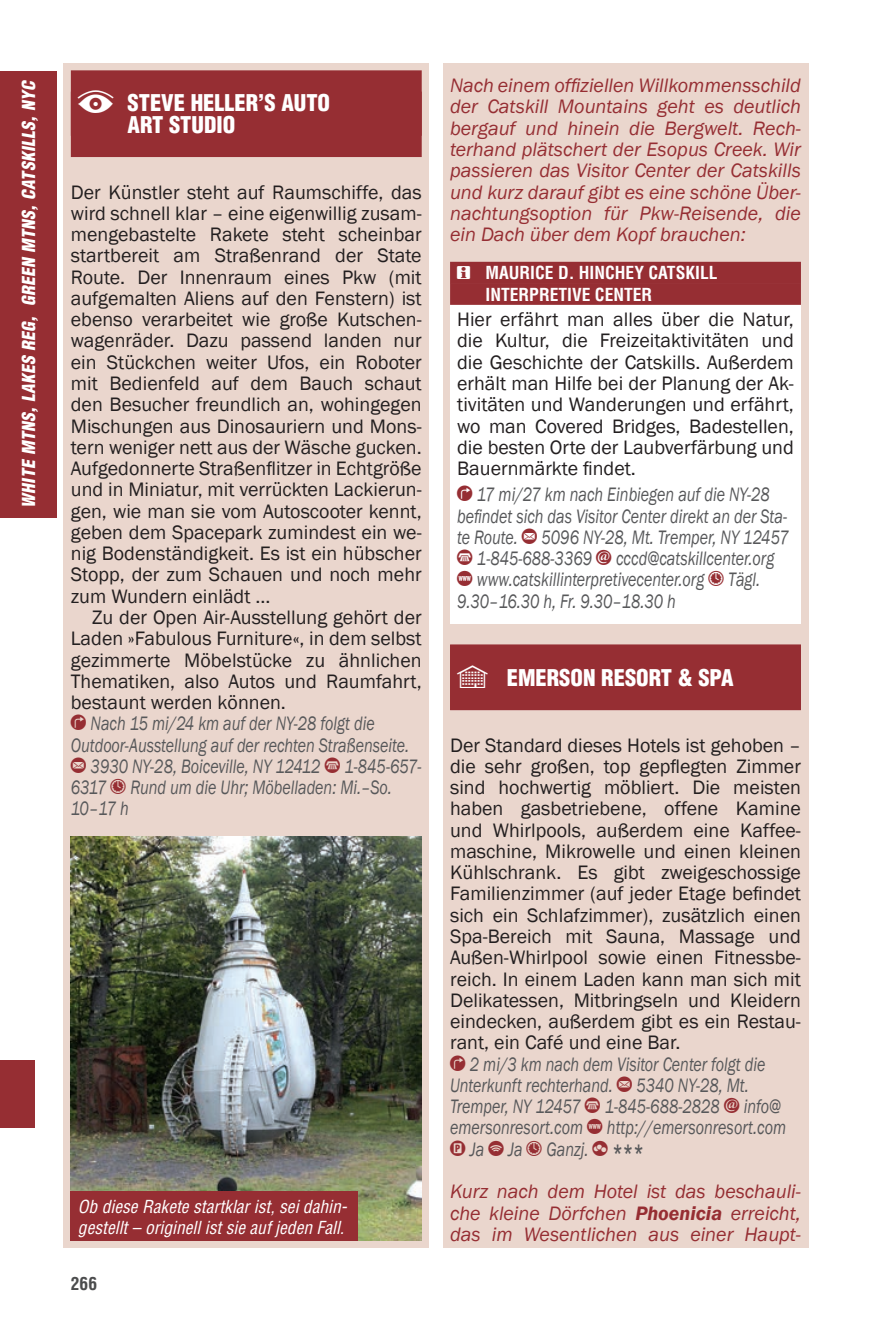
<style>
.page{position:relative;width:886px;height:1326px;background:#fff}
.page>*{position:absolute;margin:0;border:0;box-sizing:border-box;transform-origin:0 0}
.t1{font:900 condensed 22.5px/21.2px "Helvetica LT";color:#fff}
.t2{font:20px/21.2px "Franklin Gothic";color:#231f20;text-align:justify}
.t3{font:italic 20px/21.2px "Franklin Gothic";color:#57585a;scale:.8 1}
.t4{font:italic 20px/21.2px "Franklin Gothic";color:#962e33}
.t5{font:italic condensed 17.5px/21px "Helvetica LT";color:#fff}
.t6{font:700 condensed 17.5px "Helvetica LT";color:#fff}
.t7{font:italic 900 condensed 17.5px "Helvetica LT";letter-spacing:.02em;color:#fff}
.t8{font:700 condensed 17.5px "Helvetica LT";color:#4b4c4d}
.s1{color:#962e33}
.s2{color:#57585a}
.s3{font-weight:500;font-style:normal;font-size:22.5px;color:#57585a}
.s4{font-weight:600}
</style>
<div class="page">
<div style="left:0;top:1059px;width:35px;height:68px;background:#962e33"></div>
<div style="left:443px;top:64px;width:365px;height:1183px;background:#ead6cd"></div>
<div style="left:64px;top:64px;width:365px;height:1183px;background:#ead6cd"></div>
<div style="left:450px;top:283px;width:351px;height:341px;background:#fff"></div>
<div style="left:71px;top:70px;width:351px;height:66px;background:#962e33"></div>
<div style="left:71px;top:92px;width:351px;height:65px;background:#962e33"></div>
<div style="left:450px;top:262px;width:351px;height:21px;background:#962e33"></div>
<div style="left:450px;top:283px;width:351px;height:22px;background:#962e33"></div>
<div style="left:450px;top:644px;width:351px;height:66px;background:#962e33"></div>
<img style="left:71px;top:836px;width:351px;height:404px">
<div style="left:71px;top:1191px;width:287px;height:49px;background:#962e33"></div>
<div style="left:0;top:71px;width:57px;height:446px;background:#962e33"></div>
<p class="t7" style="left:18px;top:507px;width:432px;rotate:-90deg">White Mtns, Lakes Reg, Green Mtns, Catskills, NYC</p>
<p class="t1" style="left:128px;top:92px;width:204px;text-indent:63px">HELLER’S AUTO<br>ART STUDIO</p>
<p class="t1" style="left:128px;top:92px;width:35px">STEVE</p>
<p class="t2" style="left:71px;top:182px;width:352px">Der Künstler steht auf Raumschiffe, das wird schnell klar – eine eigenwillig zusam&shy;mengebastelte Rakete steht scheinbar startbereit am Straßenrand der State Route. Der Innenraum eines Pkw (mit aufgemalten Aliens auf den Fenstern) ist ebenso verarbeitet wie große Kutschen&shy;wagenräder. Dazu passend landen nur ein Stückchen weiter Ufos, ein Roboter mit Bedienfeld auf dem Bauch schaut den Besucher freundlich an, wohingegen Mischungen aus Dinosauriern und Mons&shy;tern weniger nett aus der Wäsche gucken.<br>Aufgedonnerte Straßenflitzer in Echtgröße und in Miniatur, mit verrückten Lackierun&shy;gen, wie man sie vom Autoscooter kennt, geben dem Spacepark zumindest ein we&shy;nig Bodenständigkeit. Es ist ein hübscher Stopp, der zum Schauen und noch mehr zum Wundern einlädt ...</p>
<p class="t2" style="left:71px;top:607px;width:352px;text-indent:21px">Zu der Open Air-Ausstellung gehört der Laden »Fabulous Furniture«, in dem selbst gezimmerte Möbelstücke zu ähnlichen Thematiken, also Autos und Raumfahrt, bestaunt werden können.</p>
<p class="t3" style="left:91px;top:713px;width:356px">Nach 15 mi/24 km auf der NY-28 folgt die</p>
<p class="t3" style="left:71px;top:734px;width:424px">Outdoor-Ausstellung auf der rechten Straßenseite.</p>
<p class="t3" style="left:91px;top:755px;width:415px">3930 NY-28, Boiceville, NY 12412 <span class="s1">▼</span> 1-845-657-</p>
<p class="t3" style="left:71px;top:777px;width:403px">6317 Rund um die Uhr; Möbelladen: Mi.–So.</p>
<p class="t3" style="left:71px;top:798px;width:74px">10–17 h</p>
<p class="t5" style="left:78px;top:1195px;width:271px">Ob diese Rakete startklar ist, sei dahin&shy;gestellt – originell ist sie auf jeden Fall.</p>
<p class="t8" style="left:71px;top:1272px;width:28px">266</p>
<p class="t4" style="left:450px;top:75px;width:352px;text-align:justify">Nach einem offiziellen Willkommensschild der Catskill Mountains geht es deutlich bergauf und hinein die Bergwelt. Rech&shy;terhand plätschert der Esopus Creek. Wir passieren das Visitor Center der Catskills und kurz darauf gibt es eine schöne Über&shy;nachtungsoption für Pkw-Reisende, die ein Dach über dem Kopf brauchen:</p>
<p class="t6" style="left:485px;top:262px;width:120px">MAURICE D. HINCHEY</p>
<p class="t6" style="left:648px;top:262px;width:61px">CATSKILL</p>
<p class="t6" style="left:485px;top:283px;width:35px">INTERPRE</p>
<p class="t6" style="left:558px;top:283px;width:85px">TIVE CENTER</p>
<p class="t2" style="left:457px;top:309px;width:338px">Hier erfährt man alles über die Natur, die Kultur, die Freizeitaktivitäten und die Geschichte der Catskills. Außerdem erhält man Hilfe bei der Planung der Ak&shy;tivitäten und Wanderungen und erfährt, wo man Covered Bridges, Badestellen, die besten Orte der Laubverfärbung und Bauernmärkte findet.</p>
<p class="t3" style="left:457px;top:484px;width:416px;text-align:center">17 mi/27 km nach Einbiegen auf die NY-28 befindet sich das Visitor Center direkt an der Sta&shy;te Route. 5096 NY-28, Mt. Tremper, NY 12457</p>
<p class="t3" style="left:457px;top:548px;width:398px"><span class="s1">▼</span> 1-845-688-3369 cccd@catskillcenter.org</p>
<p class="t3" style="left:457px;top:569px;width:380px"><span class="s1">●</span> www.catskillinterpretivecenter.org Tägl.<br>9.30–16.30 h, Fr. 9.30–18.30 h</p>
<p class="t1" style="left:507px;top:666px;width:228px">EMERSON RESORT &amp; SPA</p>
<p class="t2" style="left:450px;top:734px;width:352px">Der Standard dieses Hotels ist gehoben – die sehr großen, top gepflegten Zimmer sind hochwertig möbliert. Die meisten haben gasbetriebene, offene Kamine und Whirlpools, außerdem eine Kaffee&shy;maschine, Mikrowelle und einen kleinen Kühlschrank. Es gibt zweigeschossige Familienzimmer (auf jeder Etage befindet sich ein Schlafzimmer), zusätzlich einen Spa-Bereich mit Sauna, Massage und Außen-Whirlpool sowie einen Fitnessbe&shy;reich. In einem Laden kann man sich mit Delikatessen, Mitbringseln und Kleidern eindecken, außerdem gibt es ein Restau&shy;rant, ein Café und eine Bar.</p>
<p class="t3" style="left:450px;top:1053px;width:422px;text-indent:20px">2 mi/3 km nach dem Visitor Center folgt die Unterkunft rechterhand. 5340 NY-28, Mt.<br>Tremper, NY 12457 <span class="s1">▼</span> 1-845-688-2828 info@ emersonresort.com <span class="s1">●</span> http://emersonresort.com</p>
<p class="t4" style="left:450px;top:1127px;width:352px;line-height:42.5px">❖ <span class="s2">Ja Ja Ganzj.</span> <span class="s3">***<br></span>Kurz nach dem Hotel ist das beschauli-</p>
<p class="t4" style="left:450px;top:1202px;width:352px">che kleine Dörfchen <span class="s4">Phoenicia</span> erreicht, das im Wesentlichen aus einer Haupt-</p>
</div>
